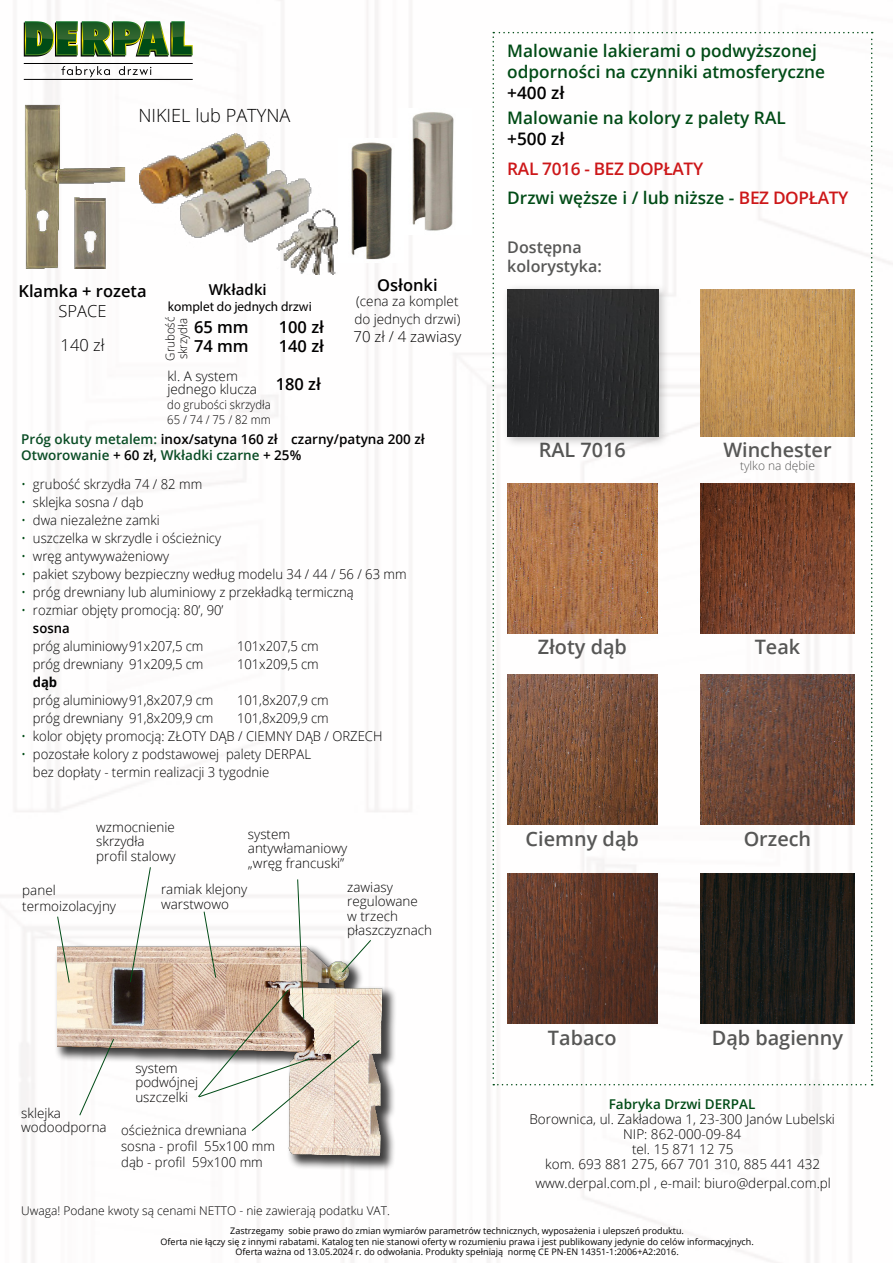
<style>
.page{position:relative;width:893px;height:1263px;background:#fff}
.page>*{position:absolute;margin:0;border:0;box-sizing:border-box;transform-origin:0 0}
.t1{font:600 19.8px "Open Sans";color:#575756}
.t2{font:300 18.15px "Open Sans";color:#000}
.t3{font:600 17.25px/21px "Open Sans";color:#004b16}
.t4{font:600 17.25px/29.5px "Open Sans";letter-spacing:-.02em;color:#cd1719}
.t5{font:600 17.25px "Open Sans";color:#000}
.t6{font:600 16.5px "Open Sans";color:#000}
.t7{font:300 16.5px/34.2px "Open Sans";color:#000}
.t8{font:600 16.05px/19.4px "Open Sans";color:#575756}
.t9{font:300 15px "Open Sans";color:#000}
.t10{font:600 15px "Open Sans";color:#000}
.t11{font:300 13.5px/14.2px "Open Sans";color:#000}
.t12{font:600 13.5px/16.2px "Open Sans";color:#000}
.t13{font:13.5px "Myriad Pro";color:#000}
.t14{font:600 13.5px "Open Sans";color:#004b16}
.t15{font:700 13.5px "Open Sans";color:#000}
.t16{font:300 12px "Open Sans";color:#000}
.t17{font:300 12px/15px "Open Sans";color:#000;scale:.94 1}
.t18{font:300 12px/12.3px "Open Sans";color:#000;scale:.95 1}
.t19{font:300 12px "Open Sans";color:#575756}
.t20{font:9px/10.8px "Open Sans";color:#000;text-align:center}
.s1{color:#094c24}
.s2{color:#004b16}
.s3{font-weight:600}
</style>
<div class="page">
<img style="left:0;top:0;width:893px;height:1263px">
<svg style="left:61px;top:66px;width:49px;height:11px"></svg>
<svg style="left:119px;top:66px;width:32px;height:9px"></svg>
<hr style="left:24px;top:63px;width:169px;height:1px;background:#000">
<hr style="left:24px;top:79px;width:169px;height:1px;background:#000">
<img style="left:24px;top:21px;width:169px;height:36px">
<svg style="left:492px;top:32px;width:381px;height:1053px"></svg>
<img style="left:338px;top:138px;width:66px;height:124px">
<img style="left:398px;top:108px;width:74px;height:127px">
<div style="left:8px;top:463px;width:436px;height:356px;background:#fff"></div>
<img style="left:58px;top:935px;width:341px;height:243px">
<svg style="left:129px;top:866px;width:22px;height:117px"></svg>
<svg style="left:79px;top:1038px;width:36px;height:78px"></svg>
<svg style="left:57px;top:916px;width:13px;height:67px"></svg>
<svg style="left:197px;top:878px;width:175px;height:254px"></svg>
<img style="left:140px;top:134px;width:198px;height:140px">
<img style="left:24px;top:104px;width:103px;height:165px">
<img style="left:507px;top:674px;width:150px;height:150px">
<img style="left:700px;top:674px;width:155px;height:150px">
<img style="left:507px;top:484px;width:150px;height:150px">
<img style="left:700px;top:484px;width:155px;height:150px">
<img style="left:700px;top:873px;width:155px;height:150px">
<img style="left:507px;top:873px;width:150px;height:150px">
<img style="left:700px;top:290px;width:155px;height:146px">
<div style="left:501px;top:283px;width:170px;height:166px;background:#000;opacity:.26"></div>
<img style="left:507px;top:289px;width:152px;height:147px">
<h2 class="t2" style="left:138px;top:103px;width:154px">NIKIEL lub PATYNA</h2>
<p class="t6" style="left:18px;top:280px;width:130px">Klamka + rozeta</p>
<p class="t7" style="left:59px;top:293px;width:49px">SPACE<br>140 zł</p>
<p class="t10" style="left:209px;top:279px;width:60px">Wkładki</p>
<p class="t13" style="left:168px;top:298px;width:145px">komplet do jednych drzwi</p>
<p class="t6" style="left:194px;top:315px;width:56px">65 mm</p>
<p class="t6" style="left:279px;top:315px;width:47px">100 zł</p>
<p class="t6" style="left:194px;top:335px;width:56px">74 mm</p>
<p class="t6" style="left:279px;top:335px;width:47px">140 zł</p>
<p class="t18" style="left:164px;top:361px;width:48px;rotate:-90deg">Grubość skrzydła</p>
<p class="t11" style="left:167px;top:368px;width:72px">kl. A system</p>
<p class="t6" style="left:276px;top:372px;width:47px">180 zł</p>
<p class="t11" style="left:167px;top:382px;width:91px">jednego klucza</p>
<p class="t17" style="left:167px;top:397px;width:112px">do grubości skrzydła<br>65 / 74 / 75 / 82 mm</p>
<p class="t6" style="left:377px;top:273px;width:62px">Osłonki</p>
<p class="t11" style="left:354px;top:291px;width:107px;line-height:18px">(cena za komplet do jednych drzwi)</p>
<p class="t9" style="left:354px;top:326px;width:109px">70 zł / 4 zawiasy</p>
<p class="t12" style="left:21px;top:431px;width:405px"><span class="s1">Próg okuty metalem:</span> inox/satyna 160 zł czarny/patyna 200 zł<br><span class="s1">Otworowanie</span> + 60 zł, <span class="s1">Wkładki czarne</span> + 25%</p>
<p class="t11" style="left:21px;top:476px;width:182px"><span class="s2">•</span> grubość skrzydła 74 / 82 mm</p>
<p class="t11" style="left:21px;top:494px;width:124px"><span class="s2">•</span> sklejka sosna / dąb</p>
<p class="t11" style="left:21px;top:512px;width:140px"><span class="s2">•</span> dwa niezależne zamki</p>
<p class="t11" style="left:21px;top:530px;width:201px"><span class="s2">•</span> uszczelka w skrzydle i ościeżnicy</p>
<p class="t11" style="left:21px;top:548px;width:149px"><span class="s2">•</span> wręg antywyważeniowy</p>
<p class="t11" style="left:21px;top:566px;width:387px"><span class="s2">•</span> pakiet szybowy bezpieczny według modelu 34 / 44 / 56 / 63 mm</p>
<p class="t11" style="left:21px;top:584px;width:334px"><span class="s2">•</span> próg drewniany lub aluminiowy z przekładką termiczną</p>
<p class="t11" style="left:33px;top:600px;width:192px;line-height:18px;text-indent:-12px"><span class="s2">•</span> rozmiar objęty promocją: 80’, 90’ <span class="s3">sosna</span></p>
<p class="t11" style="left:33px;top:638px;width:172px">próg aluminiowy91x207,5 cm</p>
<p class="t11" style="left:237px;top:638px;width:83px">101x207,5 cm</p>
<p class="t11" style="left:33px;top:656px;width:172px">próg drewniany 91x209,5 cm</p>
<p class="t11" style="left:237px;top:656px;width:83px">101x209,5 cm</p>
<p class="t15" style="left:33px;top:672px;width:26px">dąb</p>
<p class="t11" style="left:33px;top:692px;width:182px">próg aluminiowy91,8x207,9 cm</p>
<p class="t11" style="left:237px;top:692px;width:93px">101,8x207,9 cm</p>
<p class="t11" style="left:33px;top:710px;width:182px">próg drewniany 91,8x209,9 cm</p>
<p class="t11" style="left:237px;top:710px;width:93px">101,8x209,9 cm</p>
<p class="t11" style="left:21px;top:728px;width:363px"><span class="s2">•</span> kolor objęty promocją: ZŁOTY DĄB / CIEMNY DĄB / ORZECH</p>
<p class="t11" style="left:33px;top:744px;width:280px;line-height:18px;text-indent:-12px"><span class="s2">•</span> pozostałe kolory z podstawowej palety DERPAL bez dopłaty - termin realizacji 3 tygodnie</p>
<p class="t11" style="left:96px;top:820px;width:81px">wzmocnienie skrzydła profil stalowy</p>
<p class="t11" style="left:22px;top:881px;width:95px;line-height:16.2px">panel termoizolacyjny</p>
<p class="t11" style="left:248px;top:826px;width:101px">system antywłamaniowy „wręg francuski”</p>
<p class="t11" style="left:347px;top:879px;width:86px">zawiasy regulowane<br>w trzech płaszczyznach</p>
<p class="t11" style="left:161px;top:882px;width:88px">ramiak klejony warstwowo</p>
<p class="t11" style="left:21px;top:1106px;width:87px">sklejka wodoodporna</p>
<p class="t11" style="left:135px;top:1060px;width:64px">system podwójnej uszczelki</p>
<p class="t11" style="left:121px;top:1121px;width:155px;line-height:16.2px">ościeżnica drewniana sosna - profil 55x100 mm dąb - profil 59x100 mm</p>
<p class="t16" style="left:21px;top:1202px;width:370px">Uwaga! Podane kwoty są cenami NETTO - nie zawierają podatku VAT.</p>
<p class="t3" style="left:507px;top:39px;width:319px">Malowanie lakierami o podwyższonej odporności na czynniki atmosferyczne</p>
<p class="t5" style="left:507px;top:80px;width:59px">+400 zł</p>
<p class="t3" style="left:507px;top:107px;width:280px">Malowanie na kolory z palety RAL</p>
<p class="t5" style="left:507px;top:127px;width:59px">+500 zł</p>
<p class="t4" style="left:507px;top:154px;width:343px">RAL 7016 - BEZ DOPŁATY<br><span class="s2">Drzwi węższe i / lub niższe -</span> BEZ DOPŁATY</p>
<p class="t8" style="left:507px;top:237px;width:96px">Dostępna kolorystyka:</p>
<h1 class="t1" style="left:539px;top:436px;width:89px">RAL 7016</h1>
<h1 class="t1" style="left:723px;top:436px;width:110px">Winchester</h1>
<p class="t19" style="left:740px;top:458px;width:76px">tylko na dębie</p>
<h1 class="t1" style="left:538px;top:634px;width:91px">Złoty dąb</h1>
<h1 class="t1" style="left:755px;top:634px;width:47px">Teak</h1>
<h1 class="t1" style="left:526px;top:825px;width:115px">Ciemny dąb</h1>
<h1 class="t1" style="left:744px;top:825px;width:69px">Orzech</h1>
<h1 class="t1" style="left:548px;top:1024px;width:70px">Tabaco</h1>
<h1 class="t1" style="left:712px;top:1025px;width:133px">Dąb bagienny</h1>
<p class="t14" style="left:609px;top:1095px;width:148px">Fabryka Drzwi DERPAL</p>
<p class="t11" style="left:529px;top:1111px;width:307px;line-height:15.1px;text-align:center">Borownica, ul. Zakładowa 1, 23-300 Janów Lubelski<br>NIP: 862-000-09-84<br>tel. 15 871 12 75<br>kom. 693 881 275, 667 701 310, 885 441 432</p>
<p class="t11" style="left:535px;top:1175px;width:297px">www.derpal.com.pl , e-mail: biuro@derpal.com.pl</p>
<p class="t20" style="left:161px;top:1225px;width:595px">Zastrzegamy sobie prawo do zmian wymiarów parametrów technicznych, wyposażenia i ulepszeń produktu.<br>Oferta nie łączy się z innymi rabatami. Katalog ten nie stanowi oferty w rozumieniu prawa i jest publikowany jedynie do celów informacyjnych.<br>Oferta ważna od 13.05.2024 r. do odwołania. Produkty spełniają normę CE PN-EN 14351-1:2006+A2:2016.</p>
</div>
